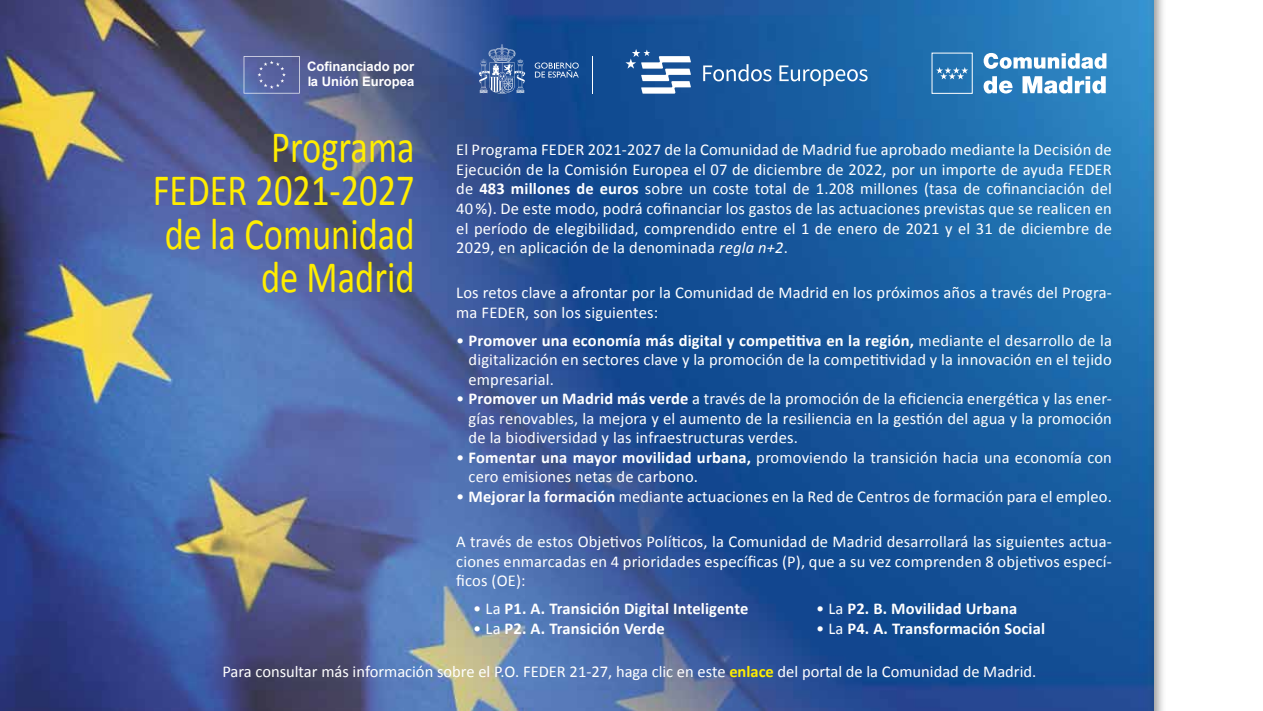
<style>
.page{position:relative;width:1263px;height:711px;background:#fff}
.page>*{position:absolute;margin:0;border:0;box-sizing:border-box;transform-origin:0 0}
.t1{font:45px/43.5px "Calibri";color:#ffed00;text-align:right;scale:.81 1}
.t2{font:16.5px/19.5px "Calibri";letter-spacing:.01em;color:#fff;text-align:justify}
.t3{font:700 16.5px "Calibri";letter-spacing:.01em;color:#fff}
.t4{font:700 13.05px/15.3px "Arial";color:#fff}
.s1{font-weight:700}
.s2{font-style:italic}
.s3{font-weight:400}
.s4{font-weight:700;color:#ffed00}
</style>
<div class="page">
<img style="left:0;top:0;width:1153px;height:710px">
<svg style="left:703px;top:64px;width:68px;height:17px"></svg>
<svg style="left:779px;top:65px;width:88px;height:21px;background:#4d84b7"></svg>
<svg style="left:625px;top:49px;width:66px;height:45px"></svg>
<svg style="left:479px;top:44px;width:46px;height:50px;background:#5475aa"></svg>
<hr style="left:592px;top:56px;width:1px;height:37px;background:#fff">
<svg style="left:535px;top:62px;width:44px;height:16px"></svg>
<svg style="left:244px;top:56px;width:56px;height:37px;background:#616da6"></svg>
<svg style="left:936px;top:67px;width:32px;height:12px"></svg>
<svg style="left:984px;top:53px;width:122px;height:16px"></svg>
<svg style="left:983px;top:76px;width:29px;height:17px"></svg>
<svg style="left:1022px;top:76px;width:84px;height:17px"></svg>
<p class="t4" style="left:307px;top:59px;width:109px">Cofinanciado por la Unión Europea</p>
<p class="t1" style="left:153px;top:123px;width:325px">Programa<br>FEDER 2021-2027 de la Comunidad de Madrid</p>
<p class="t2" style="left:456px;top:139px;width:657px">El Programa FEDER 2021-2027 de la Comunidad de Madrid fue aprobado mediante la Decisión de Ejecución de la Comisión Europea el 07 de diciembre de 2022, por un importe de ayuda FEDER de <span class="s1">483 millones de euros</span> sobre un coste total de 1.208 millones (tasa de cofinanciación del 40 %). De este modo, podrá cofinanciar los gastos de las actuaciones previstas que se realicen en el período de elegibilidad, comprendido entre el 1 de enero de 2021 y el 31 de diciembre de 2029, en aplicación de la denominada <span class="s2">regla n+2</span>.</p>
<p class="t2" style="left:456px;top:282px;width:657px">Los retos clave a afrontar por la Comunidad de Madrid en los próximos años a través del Progra&shy;ma FEDER, son los siguientes:</p>
<p class="t2" style="left:469px;top:329px;width:645px;text-indent:-12px">• <span class="s1">Promover una economía más digital y competitiva en la región,</span> mediante el desarrollo de la digitalización en sectores clave y la promoción de la competitividad y la innovación en el tejido empresarial.</p>
<p class="t2" style="left:469px;top:388px;width:645px;text-indent:-12px">• <span class="s1">Promover un Madrid más verde</span> a través de la promoción de la eficiencia energética y las ener&shy;gías renovables, la mejora y el aumento de la resiliencia en la gestión del agua y la promoción de la biodiversidad y las infraestructuras verdes.</p>
<p class="t2" style="left:469px;top:446px;width:645px;text-indent:-12px">• <span class="s1">Fomentar una mayor movilidad urbana,</span> promoviendo la transición hacia una economía con cero emisiones netas de carbono.</p>
<p class="t2" style="left:456px;top:485px;width:657px">• <span class="s1">Mejorar la formación</span> mediante actuaciones en la Red de Centros de formación para el empleo.</p>
<p class="t2" style="left:456px;top:530px;width:657px">A través de estos Objetivos Políticos, la Comunidad de Madrid desarrollará las siguientes actua&shy;ciones enmarcadas en 4 prioridades específicas (P), que a su vez comprenden 8 objetivos especí&shy;ficos (OE):</p>
<p class="t3" style="left:473px;top:598px;width:277px"><span class="s3">• La</span> P1. A. Transición Digital Inteligente</p>
<p class="t3" style="left:473px;top:617px;width:193px"><span class="s3">• La</span> P2. A. Transición Verde</p>
<p class="t3" style="left:816px;top:598px;width:203px"><span class="s3">• La</span> P2. B. Movilidad Urbana</p>
<p class="t3" style="left:816px;top:617px;width:231px"><span class="s3">• La</span> P4. A. Transformación Social</p>
<p class="t2" style="left:222px;top:660px;width:815px">Para consultar más información sobre el P.O. FEDER 21-27, haga clic en este <span class="s4">enlace</span> del portal de la Comunidad de Madrid.</p>
</div>
